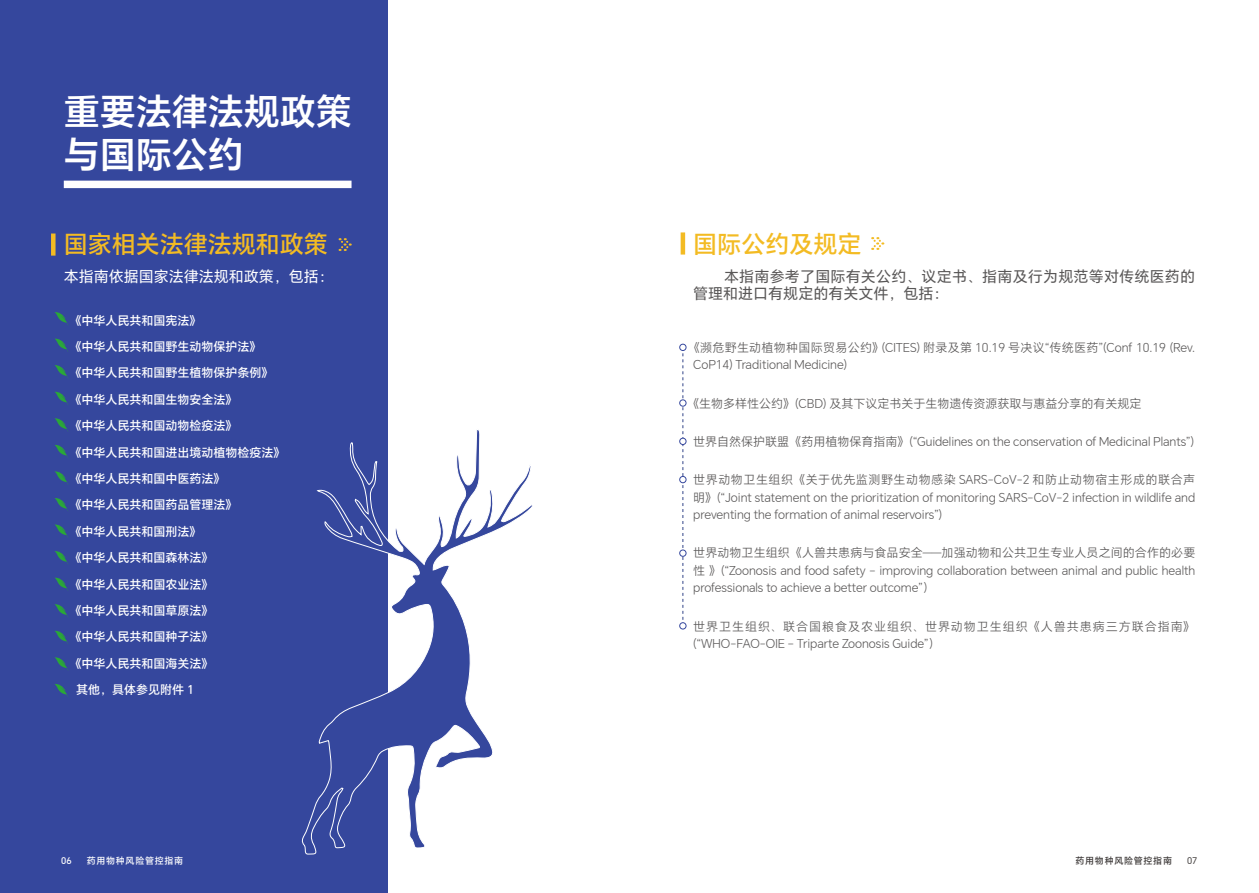
<style>
.page{position:relative;width:1259px;height:893px;background:#fff}
.page>*{position:absolute;margin:0;border:0;box-sizing:border-box;transform-origin:0 0}
.t1{font:600 36px/43.2px "HONOR Sans CN";color:#fff}
.t2{font:500 24px "HONOR Sans CN";color:#f3bb23}
.t3{font:15px/17.4px "HONOR Sans CN";letter-spacing:.015em;color:#595757}
.t4{font:15px "HONOR Sans CN";color:#fff}
.t5{font:300 12px/17.4px "HONOR Sans CN";color:#595757;text-align:justify}
.t6{font:500 12px/26.4px "HONOR Sans CN";color:#fff}
.t7{font:300 12px/17.4px "HONOR Sans CN";letter-spacing:.08em;color:#595757}
.t8{font:500 9px "HONOR Sans CN";letter-spacing:.08em;color:#fff}
.t9{font:500 9px "HONOR Sans CN";letter-spacing:.08em;color:#3e3a39}
.t10{font:9px "HONOR Sans CN";color:#3e3a39}
</style>
<div class="page">
<div style="left:0;top:0;width:388px;height:893px;background:#35479d"></div>
<div style="left:64px;top:181px;width:287px;height:7px;background:#fff"></div>
<svg style="left:301px;top:430px;width:232px;height:425px"></svg>
<svg style="left:338px;top:238px;width:13px;height:13px"></svg>
<div style="left:51px;top:233px;width:5px;height:23px;background:#f3bb23"></div>
<svg style="left:55px;top:312px;width:13px;height:13px"></svg>
<svg style="left:55px;top:444px;width:13px;height:14px"></svg>
<svg style="left:55px;top:577px;width:13px;height:14px"></svg>
<svg style="left:55px;top:338px;width:13px;height:14px"></svg>
<svg style="left:55px;top:471px;width:13px;height:13px"></svg>
<svg style="left:55px;top:604px;width:13px;height:13px"></svg>
<svg style="left:55px;top:365px;width:13px;height:13px"></svg>
<svg style="left:55px;top:498px;width:13px;height:13px"></svg>
<svg style="left:55px;top:630px;width:13px;height:14px"></svg>
<svg style="left:55px;top:391px;width:13px;height:14px"></svg>
<svg style="left:55px;top:524px;width:13px;height:14px"></svg>
<svg style="left:55px;top:657px;width:13px;height:13px"></svg>
<svg style="left:55px;top:418px;width:13px;height:13px"></svg>
<svg style="left:55px;top:551px;width:13px;height:13px"></svg>
<svg style="left:55px;top:684px;width:13px;height:13px"></svg>
<svg style="left:682px;top:353px;width:1px;height:267px"></svg>
<div style="left:679px;top:344px;width:7px;height:7px;border:1px solid #35479d;border-radius:50%"></div>
<div style="left:679px;top:400px;width:7px;height:6px;background:#fff;border-radius:50%"></div>
<div style="left:679px;top:399px;width:7px;height:8px;border:1px solid #35479d;border-radius:50%"></div>
<div style="left:679px;top:438px;width:7px;height:6px;background:#fff;border-radius:50%"></div>
<div style="left:679px;top:438px;width:7px;height:7px;border:1px solid #35479d;border-radius:50%"></div>
<div style="left:679px;top:476px;width:7px;height:7px;background:#fff;border-radius:50%"></div>
<div style="left:679px;top:476px;width:7px;height:7px;border:1px solid #35479d;border-radius:50%"></div>
<div style="left:679px;top:550px;width:7px;height:6px;background:#fff;border-radius:50%"></div>
<div style="left:679px;top:550px;width:7px;height:7px;border:1px solid #35479d;border-radius:50%"></div>
<div style="left:679px;top:622px;width:7px;height:7px;border:1px solid #35479d;border-radius:50%"></div>
<div style="left:680px;top:232px;width:5px;height:23px;background:#f3bb23"></div>
<svg style="left:871px;top:237px;width:13px;height:13px"></svg>
<h1 class="t1" style="left:64px;top:93px;width:289px">重要法律法规政策与国际公约</h1>
<h2 class="t2" style="left:64px;top:232px;width:265px">国家相关法律法规和政策</h2>
<p class="t4" style="left:64px;top:269px;width:271px">本指南依据国家法律法规和政策，包括：</p>
<p class="t6" style="left:70px;top:308px;width:133px">《中华人民共和国宪法》</p>
<p class="t6" style="left:70px;top:334px;width:193px">《中华人民共和国野生动物保护法》</p>
<p class="t6" style="left:70px;top:361px;width:205px">《中华人民共和国野生植物保护条例》《中华人民共和国生物安全法》</p>
<p class="t6" style="left:70px;top:413px;width:169px">《中华人民共和国动物检疫法》</p>
<p class="t6" style="left:70px;top:440px;width:217px">《中华人民共和国进出境动植物检疫法》</p>
<p class="t6" style="left:70px;top:466px;width:169px">《中华人民共和国中医药法》《中华人民共和国药品管理法》</p>
<p class="t6" style="left:70px;top:519px;width:133px">《中华人民共和国刑法》</p>
<p class="t6" style="left:70px;top:545px;width:145px">《中华人民共和国森林法》</p>
<p class="t6" style="left:70px;top:572px;width:145px">《中华人民共和国农业法》</p>
<p class="t6" style="left:70px;top:598px;width:145px">《中华人民共和国草原法》</p>
<p class="t6" style="left:70px;top:625px;width:145px">《中华人民共和国种子法》</p>
<p class="t6" style="left:70px;top:651px;width:145px">《中华人民共和国海关法》</p>
<p class="t6" style="left:76px;top:677px;width:119px">其他，具体参见附件 1</p>
<p class="t8" style="left:61px;top:856px;width:12px">06</p>
<p class="t8" style="left:87px;top:856px;width:98px">药用物种风险管控指南</p>
<h2 class="t2" style="left:693px;top:232px;width:169px">国际公约及规定</h2>
<p class="t3" style="left:693px;top:268px;width:503px;text-indent:31px">本指南参考了国际有关公约、议定书、指南及行为规范等对传统医药的管理和进口有规定的有关文件，包括：</p>
<p class="t5" style="left:693px;top:340px;width:503px;text-indent:-6px">《濒危野生动植物种国际贸易公约》(CITES) 附录及第 10.19 号决议“传统医药”(Conf 10.19 (Rev.<br>CoP14) Traditional Medicine)</p>
<p class="t5" style="left:687px;top:395px;width:456px">《生物多样性公约》(CBD) 及其下议定书关于生物遗传资源获取与惠益分享的有关规定</p>
<p class="t5" style="left:693px;top:434px;width:502px">世界自然保护联盟《药用植物保育指南》(“Guidelines on the conservation of Medicinal Plants”)</p>
<p class="t5" style="left:693px;top:472px;width:503px">世界动物卫生组织《关于优先监测野生动物感染 SARS-CoV-2 和防止动物宿主形成的联合声明》(“Joint statement on the prioritization of monitoring SARS-CoV-2 infection in wildlife and preventing the formation of animal reservoirs”)</p>
<p class="t5" style="left:693px;top:545px;width:503px">世界动物卫生组织《人兽共患病与食品安全——加强动物和公共卫生专业人员之间的合作的必要性》(“Zoonosis and food safety – improving collaboration between animal and public health professionals to achieve a better outcome”）</p>
<p class="t7" style="left:693px;top:618px;width:503px">世界卫生组织、联合国粮食及农业组织、世界动物卫生组织《人兽共患病三方联合指南》(“WHO-FAO-OIE – Triparte Zoonosis Guide”）</p>
<p class="t9" style="left:1075px;top:856px;width:98px">药用物种风险管控指南</p>
<p class="t10" style="left:1187px;top:856px;width:12px">07</p>
</div>
